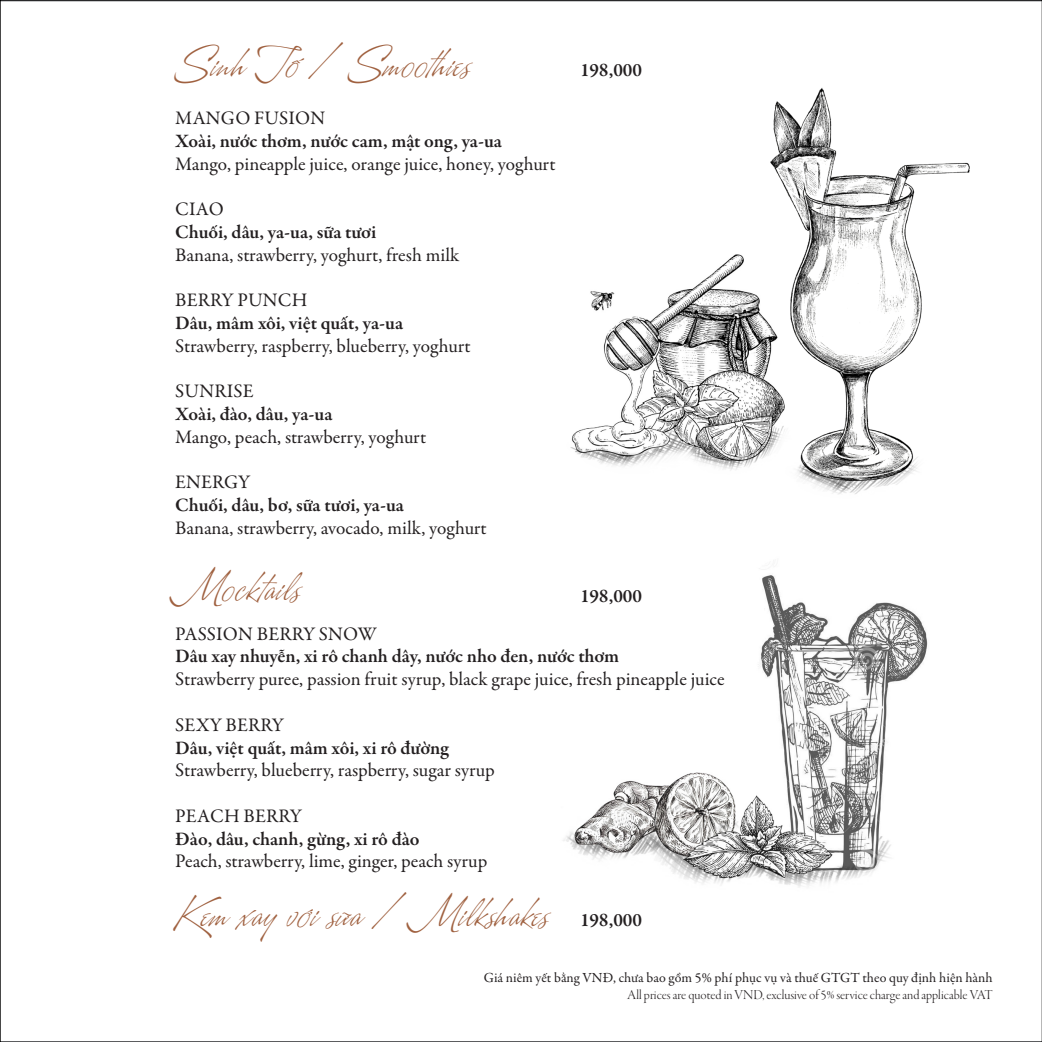
<style>
.page{position:relative;width:1042px;height:1042px;background:#fff}
.page>*{position:absolute;margin:0;border:0;box-sizing:border-box;transform-origin:0 0}
.t1{font:45.5px "UTM A&S Heartbeat";letter-spacing:.03em;color:#a06140}
.t2{font:19.25px "Garamond Premr Pro";color:#231f20}
.t3{font:600 19.25px "Garamond Premr Pro";color:#231f20}
.t4{font:14px "Garamond Premr Pro";color:#231f20}
.t5{font:14px "Garamond Premr Pro Lt Disp";color:#231f20}
</style>
<div class="page">
<img style="left:563px;top:575px;width:365px;height:312px">
<img style="left:570px;top:88px;width:400px;height:406px">
<p class="t1" style="left:175px;top:29px;width:296px">Sinh Tố / Smoothies</p>
<p class="t2" style="left:175px;top:107px;width:151px">MANGO FUSION</p>
<p class="t3" style="left:175px;top:129px;width:328px">Xoài, nước thơm, nước cam, mật ong, ya-ua</p>
<p class="t2" style="left:175px;top:152px;width:382px">Mango, pineapple juice, orange juice, honey, yoghurt</p>
<p class="t2" style="left:175px;top:198px;width:50px">CIAO</p>
<p class="t3" style="left:175px;top:220px;width:202px">Chuối, dâu, ya-ua, sữa tươi</p>
<p class="t2" style="left:175px;top:243px;width:286px">Banana, strawberry, yoghurt, fresh milk</p>
<p class="t2" style="left:175px;top:289px;width:134px">BERRY PUNCH</p>
<p class="t3" style="left:175px;top:311px;width:229px">Dâu, mâm xôi, việt quất, ya-ua</p>
<p class="t2" style="left:175px;top:334px;width:297px">Strawberry, raspberry, blueberry, yoghurt</p>
<p class="t2" style="left:175px;top:380px;width:80px">SUNRISE</p>
<p class="t3" style="left:175px;top:402px;width:159px">Xoài, đào, dâu, ya-ua</p>
<p class="t2" style="left:175px;top:425px;width:252px">Mango, peach, strawberry, yoghurt</p>
<p class="t2" style="left:175px;top:471px;width:76px">ENERGY</p>
<p class="t3" style="left:175px;top:493px;width:230px">Chuối, dâu, bơ, sữa tươi, ya-ua</p>
<p class="t2" style="left:175px;top:516px;width:313px">Banana, strawberry, avocado, milk, yoghurt</p>
<p class="t1" style="left:175px;top:553px;width:126px">Mocktails</p>
<p class="t3" style="left:580px;top:58px;width:64px">198,000</p>
<p class="t3" style="left:580px;top:584px;width:64px">198,000</p>
<p class="t2" style="left:175px;top:622px;width:203px">PASSION BERRY SNOW</p>
<p class="t3" style="left:175px;top:645px;width:445px">Dâu xay nhuyễn, xi rô chanh dây, nước nho đen, nước thơm</p>
<p class="t2" style="left:175px;top:667px;width:551px">Strawberry puree, passion fruit syrup, black grape juice, fresh pineapple juice</p>
<p class="t2" style="left:175px;top:713px;width:110px">SEXY BERRY</p>
<p class="t3" style="left:175px;top:736px;width:275px">Dâu, việt quất, mâm xôi, xi rô đường</p>
<p class="t2" style="left:175px;top:758px;width:321px">Strawberry, blueberry, raspberry, sugar syrup</p>
<p class="t2" style="left:175px;top:804px;width:128px">PEACH BERRY</p>
<p class="t3" style="left:175px;top:827px;width:246px">Đào, dâu, chanh, gừng, xi rô đào</p>
<p class="t2" style="left:175px;top:849px;width:313px">Peach, strawberry, lime, ginger, peach syrup</p>
<p class="t1" style="left:175px;top:879px;width:374px">Kem xay với sữa / Milkshakes</p>
<p class="t3" style="left:580px;top:908px;width:64px">198,000</p>
<p class="t4" style="left:484px;top:969px;width:510px">Giá niêm yết bằng VNĐ, chưa bao gồm 5% phí phục vụ và thuế GTGT theo quy định hiện hành</p>
<p class="t5" style="left:627px;top:986px;width:367px">All prices are quoted in VND, exclusive of 5% service charge and applicable VAT</p>
</div>
